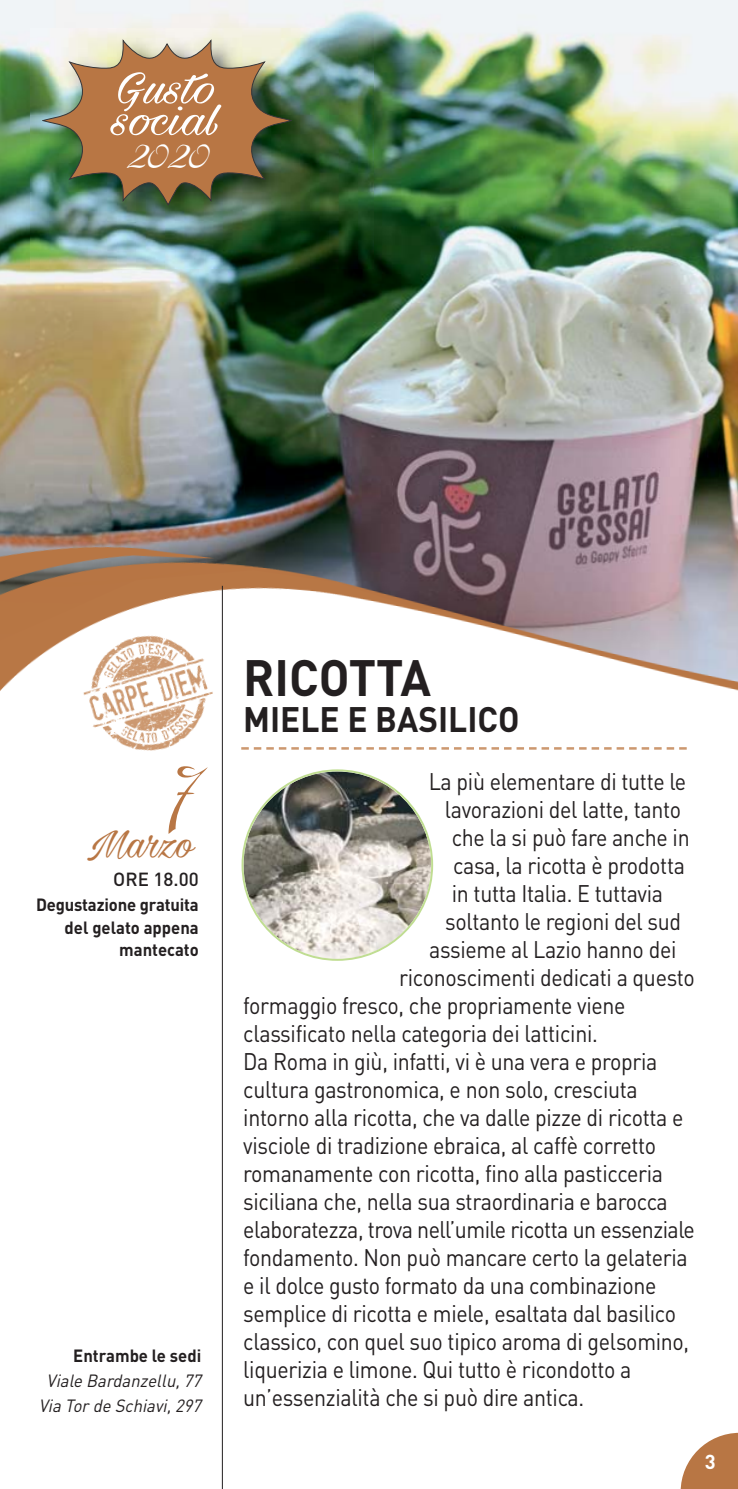
<style>
.page{position:relative;width:738px;height:1489px;background:#fff}
.page>*{position:absolute;margin:0;border:0;box-sizing:border-box;transform-origin:0 0}
.t1{font:90px "SCRIPT9";color:#b87644}
.t2{font:50.5px "Milasian Circa PERSONAL";color:#fff;scale:1.21 1}
.t3{font:700 50.5px "DIN";color:#231f20;scale:.95 1}
.t4{font:45px "Milasian Circa PERSONAL";color:#b87644}
.t5{font:40px "SCRIPT9";color:#fff;scale:1.19 1}
.t6{font:700 35px "DIN";color:#231f20;scale:.95 1}
.t7{font:23.75px "DIN";letter-spacing:-.015em;color:#231f20;scale:.9 1}
.t8{font:700 20px "DIN";color:#fff}
.t9{font:500 18.75px "DIN";color:#231f20}
.t10{font:700 17.5px/22.5px "DIN";color:#231f20;text-align:right;scale:.95 1}
.t11{font:italic 17.5px/25px "DIN";color:#231f20;text-align:center;scale:.95 1}
</style>
<div class="page">
<svg style="left:680px;top:1432px;width:57px;height:56px"></svg>
<img style="left:0;top:0;width:737px;height:544px">
<img style="left:0;top:544px;width:737px;height:261px">
<svg style="left:241px;top:769px;width:192px;height:191px"></svg>
<img style="left:68px;top:614px;width:160px;height:155px">
<hr style="left:222px;top:585px;width:1px;height:903px;background:#231f20">
<svg style="left:241px;top:747px;width:445px;height:2px"></svg>
<img style="left:31px;top:28px;width:342px;height:240px">
<img style="left:42px;top:40px;width:250px;height:165px">
<h2 class="t2" style="left:118px;top:56px;width:81px">Gusto</h2>
<h2 class="t2" style="left:114px;top:87px;width:88px">social</h2>
<h3 class="t5" style="left:126px;top:130px;width:70px">2020</h3>
<h1 class="t1" style="left:166px;top:735px;width:29px">7</h1>
<h3 class="t4" style="left:87px;top:815px;width:106px">Marzo</h3>
<p class="t9" style="left:113px;top:872px;width:87px">ORE 18.00</p>
<p class="t10" style="left:36px;top:895px;width:173px">Degustazione gratuita del gelato appena mantecato</p>
<p class="t10" style="left:73px;top:1345px;width:136px">Entrambe le sedi</p>
<p class="t11" style="left:39px;top:1369px;width:176px">Viale Bardanzellu,77<br>Via Tor de Schiavi,297</p>
<h2 class="t3" style="left:243px;top:659px;width:199px">RICOTTA</h2>
<h3 class="t6" style="left:243px;top:706px;width:292px">MIELE E BASILICO</h3>
<p class="t7" style="left:428px;top:773px;width:287px">La più elementare di tutte le</p>
<p class="t7" style="left:444px;top:801px;width:264px">lavorazioni del latte, tanto</p>
<p class="t7" style="left:451px;top:829px;width:266px">che la si può fare anche in</p>
<p class="t7" style="left:453px;top:857px;width:259px">casa, la ricotta è prodotta</p>
<p class="t7" style="left:451px;top:885px;width:236px">in tutta Italia. E tuttavia</p>
<p class="t7" style="left:445px;top:913px;width:263px">soltanto le regioni del sud</p>
<p class="t7" style="left:429px;top:941px;width:276px">assieme al Lazio hanno dei</p>
<p class="t7" style="left:399px;top:969px;width:330px">riconoscimenti dedicati a questo</p>
<p class="t7" style="left:243px;top:997px;width:426px">formaggio fresco, che propriamente viene</p>
<p class="t7" style="left:243px;top:1025px;width:395px">classificato nella categoria dei latticini.</p>
<p class="t7" style="left:243px;top:1053px;width:461px">Da Roma in giù, infatti, vi è una vera e propria</p>
<p class="t7" style="left:243px;top:1081px;width:439px">cultura gastronomica, e non solo, cresciuta</p>
<p class="t7" style="left:243px;top:1109px;width:490px">intorno alla ricotta, che va dalle pizze di ricotta e</p>
<p class="t7" style="left:243px;top:1137px;width:460px">visciole di tradizione ebraica, al caffè corretto</p>
<p class="t7" style="left:243px;top:1165px;width:468px">romanamente con ricotta, fino alla pasticceria</p>
<p class="t7" style="left:243px;top:1193px;width:473px">siciliana che, nella sua straordinaria e barocca</p>
<p class="t7" style="left:243px;top:1221px;width:503px">elaboratezza, trova nell’umile ricotta un essenziale</p>
<p class="t7" style="left:243px;top:1249px;width:495px">fondamento. Non può mancare certo la gelateria</p>
<p class="t7" style="left:243px;top:1277px;width:460px">e il dolce gusto formato da una combinazione</p>
<p class="t7" style="left:243px;top:1305px;width:482px">semplice di ricotta e miele, esaltata dal basilico</p>
<p class="t7" style="left:243px;top:1333px;width:496px">classico, con quel suo tipico aroma di gelsomino,</p>
<p class="t7" style="left:243px;top:1361px;width:432px">liquerizia e limone. Qui tutto è ricondotto a</p>
<p class="t7" style="left:243px;top:1389px;width:380px">un’essenzialità che si può dire antica.</p>
<p class="t8" style="left:704px;top:1454px;width:12px">3</p>
</div>
